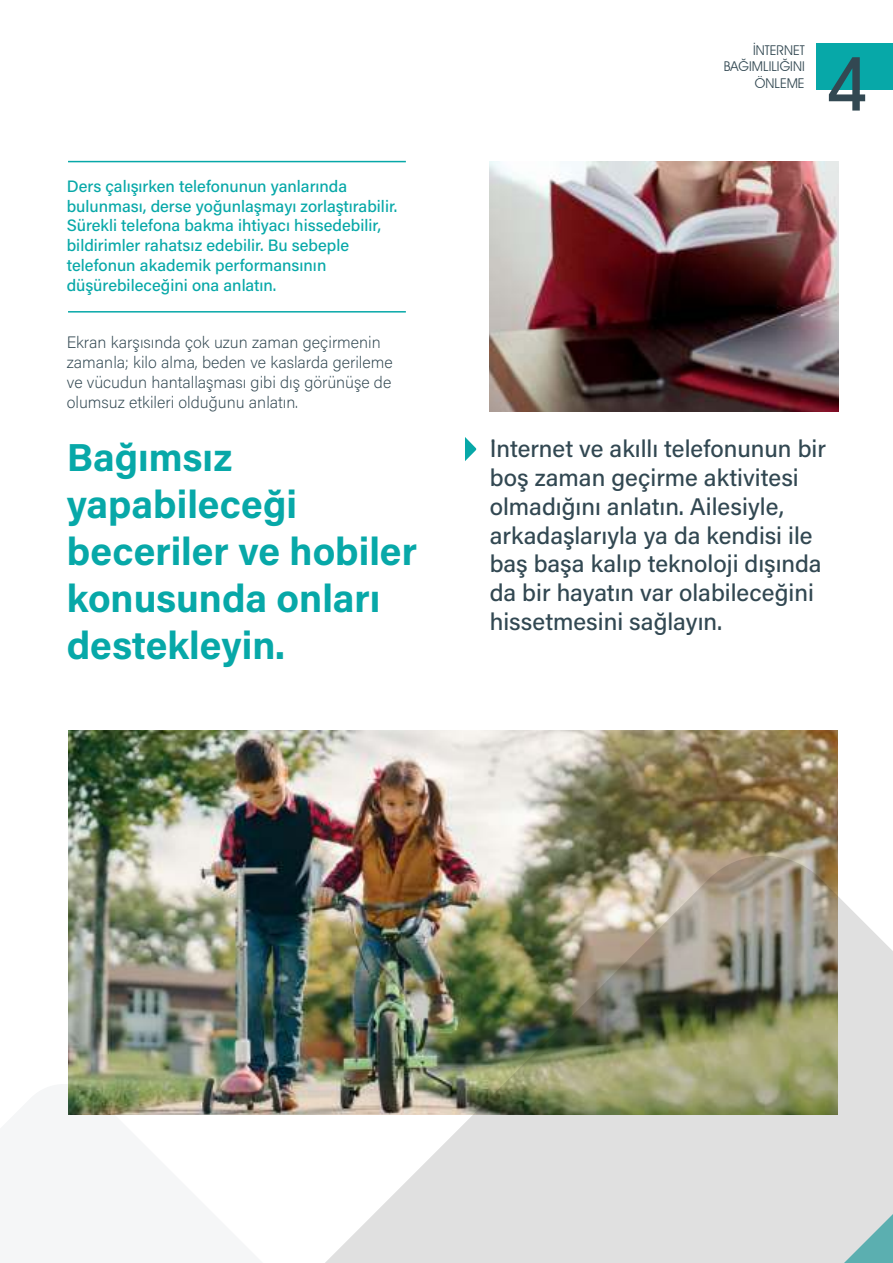
<style>
.page{position:relative;width:893px;height:1263px;background:#fff}
.page>*{position:absolute;margin:0;border:0;box-sizing:border-box;transform-origin:0 0}
.t1{font:500 75px "Avant Garde IT Cby BT";color:#324852}
.t2{font:700 39px/46.8px "Acumin Pro";color:#07a8a8}
.t3{font:500 24px/28.8px "Acumin Pro";color:#324852}
.t4{font:500 16.5px/19.8px "Acumin Pro";color:#07a8a8}
.t5{font:200 16.5px/19.8px "Acumin Pro";color:#324852}
.t6{font:13.5px/16.2px "Avant Garde IT Cby BT";color:#324852;text-align:right}
</style>
<div class="page">
<div style="left:816px;top:44px;width:77px;height:46px;background:#07a8a8"></div>
<hr style="left:68px;top:161px;width:338px;height:1px;background:#07a8a8">
<hr style="left:68px;top:311px;width:338px;height:2px;background:#07a8a8">
<svg style="left:465px;top:437px;width:11px;height:24px"></svg>
<img style="left:490px;top:162px;width:348px;height:250px">
<img style="left:69px;top:731px;width:768px;height:353px">
<img style="left:159px;top:856px;width:734px;height:407px">
<svg style="left:68px;top:1084px;width:226px;height:179px"></svg>
<p class="t4" style="left:67px;top:177px;width:332px">Ders çalışırken telefonunun yanlarında bulunması, derse yoğunlaşmayı zorlaştırabilir.<br>Sürekli telefona bakma ihtiyacı hissedebilir, bildirimler rahatsız edebilir. Bu sebeple telefonun akademik performansının düşürebileceğini ona anlatın.</p>
<p class="t5" style="left:67px;top:333px;width:327px">Ekran karşısında çok uzun zaman geçirmenin zamanla; kilo alma, beden ve kaslarda gerileme ve vücudun hantallaşması gibi dış görünüşe de olumsuz etkileri olduğunu anlatın.</p>
<h2 class="t2" style="left:67px;top:438px;width:352px">Bağımsız yapabileceği beceriler ve hobiler konusunda onları destekleyin.</h2>
<p class="t6" style="left:724px;top:42px;width:83px">İNTERNET<br>BAĞIMLILIĞINI<br>ÖNLEME</p>
<h1 class="t1" style="left:826px;top:38px;width:44px">4</h1>
<h3 class="t3" style="left:490px;top:435px;width:338px">İnternet ve akıllı telefonunun bir boş zaman geçirme aktivitesi olmadığını anlatın. Ailesiyle, arkadaşlarıyla ya da kendisi ile baş başa kalıp teknoloji dışında da bir hayatın var olabileceğini hissetmesini sağlayın.</h3>
</div>
